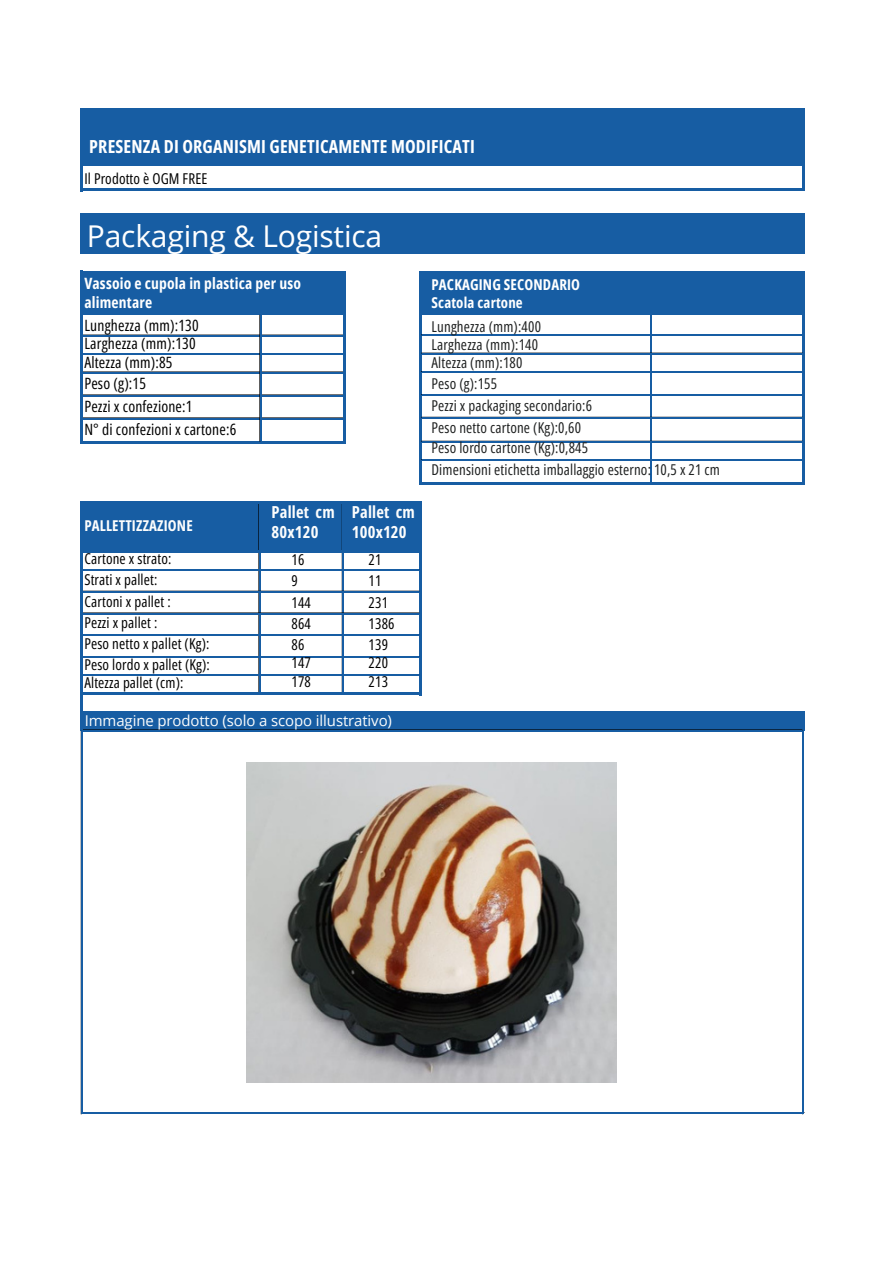
<style>
.page{position:relative;width:893px;height:1264px;background:#fff}
.page>*{position:absolute;margin:0;border:0;box-sizing:border-box;transform-origin:0 0}
.t1{font:30px "Open Sans";letter-spacing:-.005em;color:#fff}
.t2{font:700 18px "Open Sans Condensed";letter-spacing:.01em;color:#fff}
.t3{font:700 16.5px/20.2px "Open Sans Condensed";letter-spacing:.01em;color:#fcfdfd}
.t4{font:15.6px "Open Sans Condensed";letter-spacing:.01em;color:#000}
.t5{font:700 15.6px/18.8px "Open Sans Condensed";letter-spacing:.01em;color:#fff}
.t6{font:15px "Open Sans Condensed";letter-spacing:.01em;color:#1f2121}
.t7{font:15px/21.3px "Open Sans Condensed";letter-spacing:.01em;color:#000}
.t8{font:15px "Open Sans";letter-spacing:-.005em;color:#fcfdfd}
.t9{font:700 15px "Open Sans Condensed";letter-spacing:.01em;color:#fff}
.t10{font:700 15px/32.5px "Open Sans Condensed";letter-spacing:.01em;color:#fcfdfd}
.s1{font-weight:400;color:#000}
</style>
<div class="page">
<div style="left:82px;top:272px;width:262px;height:42px;background:#175da3"></div>
<hr style="left:83px;top:271px;width:263px;height:3px;background:#175da3">
<hr style="left:83px;top:312px;width:263px;height:3px;background:#175da3">
<hr style="left:83px;top:335px;width:260px;height:1px;background:#175da3">
<hr style="left:83px;top:353px;width:260px;height:2px;background:#175da3">
<hr style="left:83px;top:372px;width:260px;height:1px;background:#175da3">
<hr style="left:83px;top:395px;width:260px;height:1px;background:#175da3">
<hr style="left:83px;top:417px;width:260px;height:1px;background:#000">
<hr style="left:83px;top:418px;width:260px;height:1px;background:#175da3">
<hr style="left:83px;top:441px;width:263px;height:3px;background:#175da3">
<hr style="left:80px;top:271px;width:3px;height:173px;background:#175da3">
<hr style="left:259px;top:315px;width:1px;height:126px;background:#000">
<hr style="left:260px;top:315px;width:1px;height:126px;background:#175da3">
<hr style="left:343px;top:274px;width:3px;height:170px;background:#175da3">
<div style="left:82px;top:109px;width:721px;height:56px;background:#175da3"></div>
<hr style="left:80px;top:108px;width:3px;height:83px;background:#175da3">
<hr style="left:801px;top:111px;width:3px;height:80px;background:#175da3">
<hr style="left:83px;top:108px;width:721px;height:3px;background:#175da3">
<hr style="left:83px;top:163px;width:721px;height:3px;background:#175da3">
<hr style="left:83px;top:188px;width:721px;height:3px;background:#175da3">
<div style="left:82px;top:214px;width:721px;height:39px;background:#175da3"></div>
<hr style="left:80px;top:213px;width:3px;height:41px;background:#175da3">
<hr style="left:801px;top:216px;width:3px;height:38px;background:#175da3">
<hr style="left:83px;top:213px;width:721px;height:3px;background:#175da3">
<hr style="left:83px;top:251px;width:721px;height:3px;background:#175da3">
<div style="left:420px;top:272px;width:384px;height:42px;background:#175da3"></div>
<hr style="left:419px;top:271px;width:2px;height:213px;background:#175da3">
<hr style="left:802px;top:273px;width:3px;height:211px;background:#175da3">
<hr style="left:650px;top:315px;width:2px;height:166px;background:#175da3">
<hr style="left:421px;top:271px;width:384px;height:2px;background:#175da3">
<hr style="left:421px;top:312px;width:384px;height:3px;background:#175da3">
<hr style="left:421px;top:334px;width:381px;height:2px;background:#175da3">
<hr style="left:421px;top:353px;width:381px;height:1px;background:#175da3">
<hr style="left:421px;top:371px;width:381px;height:2px;background:#175da3">
<hr style="left:421px;top:394px;width:381px;height:2px;background:#175da3">
<hr style="left:421px;top:417px;width:381px;height:1px;background:#175da3">
<hr style="left:421px;top:441px;width:381px;height:1px;background:#175da3">
<hr style="left:421px;top:459px;width:381px;height:2px;background:#175da3">
<hr style="left:421px;top:481px;width:384px;height:3px;background:#175da3">
<div style="left:82px;top:502px;width:338px;height:50px;background:#175da3"></div>
<div style="left:82px;top:712px;width:721px;height:18px;background:#175da3"></div>
<hr style="left:258px;top:504px;width:1px;height:46px;background:#000">
<hr style="left:80px;top:501px;width:3px;height:230px;background:#175da3">
<hr style="left:801px;top:713px;width:3px;height:18px;background:#175da3">
<hr style="left:81px;top:731px;width:2px;height:382px;background:#175da3">
<hr style="left:802px;top:731px;width:2px;height:382px;background:#175da3">
<hr style="left:342px;top:553px;width:1px;height:139px;background:#175da3">
<hr style="left:419px;top:504px;width:2px;height:191px;background:#175da3">
<hr style="left:258px;top:553px;width:1px;height:139px;background:#000">
<hr style="left:259px;top:553px;width:1px;height:139px;background:#175da3">
<hr style="left:83px;top:501px;width:338px;height:3px;background:#175da3">
<hr style="left:83px;top:550px;width:338px;height:3px;background:#175da3">
<hr style="left:83px;top:569px;width:336px;height:1px;background:#175da3">
<hr style="left:83px;top:591px;width:336px;height:1px;background:#175da3">
<hr style="left:83px;top:612px;width:335px;height:1px;background:#000">
<hr style="left:83px;top:613px;width:336px;height:1px;background:#175da3">
<hr style="left:83px;top:634px;width:336px;height:2px;background:#175da3">
<hr style="left:83px;top:656px;width:336px;height:2px;background:#175da3">
<hr style="left:83px;top:674px;width:336px;height:2px;background:#175da3">
<hr style="left:83px;top:692px;width:338px;height:3px;background:#175da3">
<hr style="left:83px;top:710px;width:721px;height:3px;background:#175da3">
<hr style="left:83px;top:729px;width:718px;height:2px;background:#175da3">
<hr style="left:83px;top:1112px;width:721px;height:1px;background:#175da3">
<img style="left:246px;top:762px;width:370px;height:320px">
<p class="t2" style="left:89px;top:134px;width:387px">PRESENZA DI ORGANISMI GENETICAMENTE MODIFICATI</p>
<p class="t7" style="left:84px;top:167px;width:124px">Il Prodotto è OGM FREE</p>
<p class="t1" style="left:87px;top:214px;width:297px">Packaging &amp; Logistica</p>
<p class="t5" style="left:84px;top:273px;width:218px">Vassoio e cupola in plastica per uso alimentare</p>
<p class="t4" style="left:84px;top:314px;width:116px">Lunghezza (mm):130</p>
<p class="t4" style="left:84px;top:332px;width:113px">Larghezza (mm):130</p>
<p class="t4" style="left:84px;top:351px;width:90px">Altezza (mm):85</p>
<p class="t4" style="left:84px;top:372px;width:63px">Peso (g):15</p>
<p class="t4" style="left:84px;top:395px;width:109px">Pezzi x confezione:1</p>
<p class="t4" style="left:84px;top:418px;width:153px">N° di confezioni x cartone:6</p>
<p class="t10" style="left:84px;top:509px;width:110px">PALLETTIZZAZIONE<br><span class="s1">Cartone x strato:</span></p>
<p class="t7" style="left:84px;top:569px;width:74px">Strati x pallet:</p>
<p class="t7" style="left:84px;top:590px;width:88px">Cartoni x pallet :</p>
<p class="t7" style="left:84px;top:611px;width:75px">Pezzi x pallet :</p>
<p class="t7" style="left:84px;top:633px;width:126px">Peso netto x pallet (Kg):</p>
<p class="t7" style="left:84px;top:653px;width:127px">Peso lordo x pallet (Kg):</p>
<p class="t7" style="left:84px;top:671px;width:101px">Altezza pallet (cm):</p>
<p class="t3" style="left:271px;top:501px;width:65px">Pallet cm<br>80x120</p>
<p class="t3" style="left:352px;top:501px;width:65px">Pallet cm<br>100x120</p>
<p class="t7" style="left:291px;top:548px;width:21px">16<br>9<br>144<br>864<br>86</p>
<p class="t7" style="left:291px;top:651px;width:21px">147</p>
<p class="t7" style="left:291px;top:671px;width:21px">178</p>
<p class="t7" style="left:368px;top:548px;width:27px">21<br>11<br>231<br>1386<br>139</p>
<p class="t7" style="left:368px;top:651px;width:21px">220</p>
<p class="t7" style="left:368px;top:671px;width:21px">213</p>
<p class="t8" style="left:85px;top:710px;width:309px">Immagine prodotto (solo a scopo illustrativo)</p>
<p class="t9" style="left:431px;top:274px;width:150px">PACKAGING SECONDARIO</p>
<p class="t9" style="left:431px;top:292px;width:93px">Scatola cartone</p>
<p class="t6" style="left:431px;top:316px;width:111px">Lunghezza (mm):400</p>
<p class="t6" style="left:431px;top:334px;width:108px">Larghezza (mm):140</p>
<p class="t6" style="left:431px;top:352px;width:92px">Altezza (mm):180</p>
<p class="t6" style="left:431px;top:373px;width:67px">Peso (g):155</p>
<p class="t6" style="left:431px;top:394px;width:162px">Pezzi x packaging secondario:6</p>
<p class="t6" style="left:431px;top:417px;width:151px">Peso netto cartone (Kg):0,60</p>
<p class="t6" style="left:431px;top:437px;width:158px">Peso lordo cartone (Kg):0,845</p>
<p class="t6" style="left:431px;top:458px;width:290px">Dimensioni etichetta imballaggio esterno: 10,5 x 21 cm</p>
</div>
